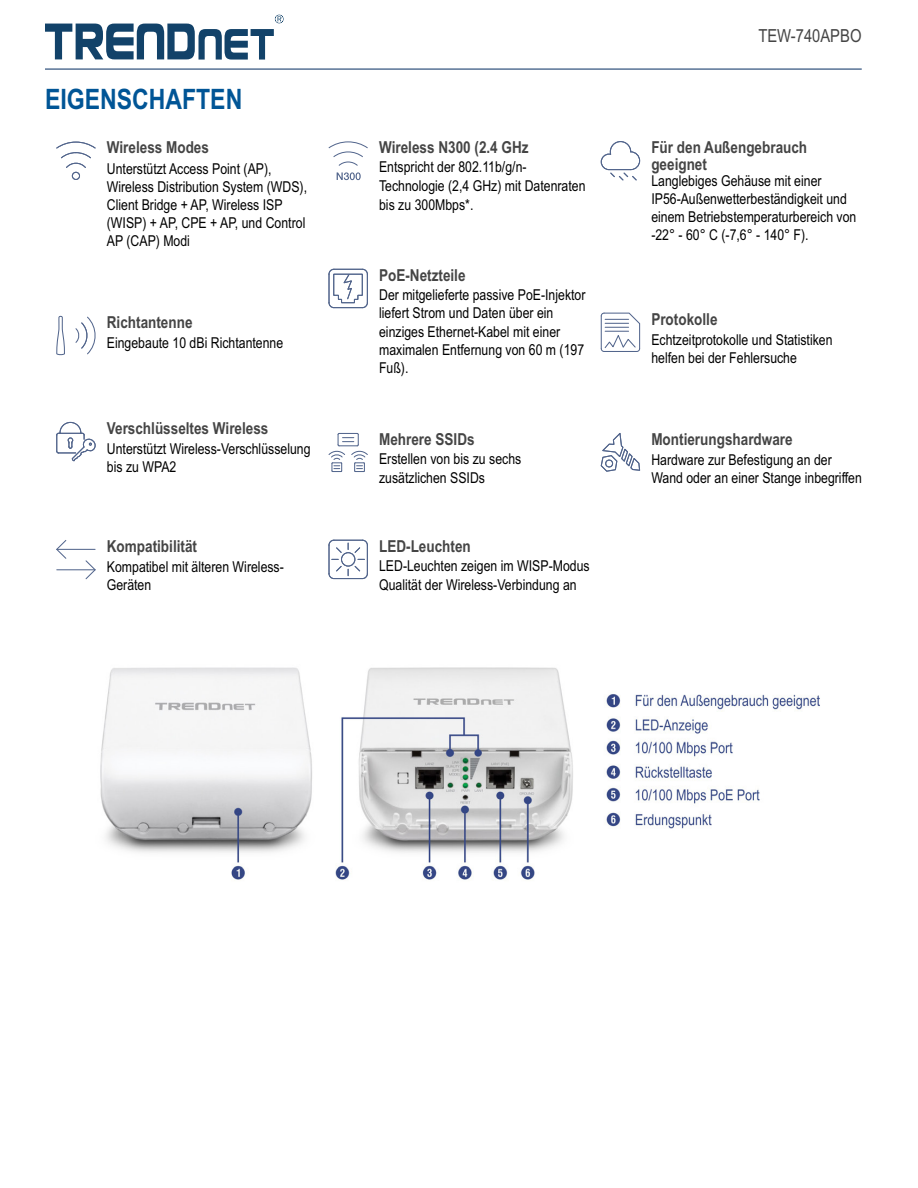
<style>
.page{position:relative;width:918px;height:1188px;background:#fff}
.page>*{position:absolute;margin:0;border:0;box-sizing:border-box;transform-origin:0 0}
.t1{font:700 28.2px "Arial Narrow";color:#005596}
.t2{font:18px "Arial Narrow";color:#454545}
.t3{font:700 16.5px/17.1px "Arial Narrow";color:#454545}
.t4{font:15px/18px "Arial Narrow";color:#000}
</style>
<div class="page">
<svg style="left:45px;top:15px;width:238px;height:45px"></svg>
<div style="left:72px;top:172px;width:8px;height:8px;border:1px solid #52658c;border-radius:50%"></div>
<svg style="left:56px;top:141px;width:40px;height:27px"></svg>
<svg style="left:328px;top:141px;width:40px;height:39px"></svg>
<svg style="left:600px;top:141px;width:41px;height:40px"></svg>
<svg style="left:56px;top:316px;width:9px;height:39px"></svg>
<svg style="left:75px;top:316px;width:21px;height:39px"></svg>
<svg style="left:328px;top:268px;width:40px;height:41px"></svg>
<svg style="left:600px;top:312px;width:41px;height:40px"></svg>
<svg style="left:56px;top:421px;width:40px;height:41px"></svg>
<svg style="left:328px;top:432px;width:40px;height:40px"></svg>
<svg style="left:600px;top:433px;width:41px;height:39px"></svg>
<hr style="left:57px;top:569px;width:38px;height:1px;background:#52658c">
<svg style="left:85px;top:560px;width:11px;height:20px"></svg>
<hr style="left:57px;top:549px;width:38px;height:1px;background:#52658c">
<svg style="left:56px;top:540px;width:11px;height:19px"></svg>
<svg style="left:328px;top:539px;width:40px;height:41px"></svg>
<hr style="left:45px;top:68px;width:817px;height:2px;background:#32537e">
<img style="left:100px;top:667px;width:720px;height:213px">
<h1 class="t1" style="left:45px;top:89px;width:199px">EIGENSCHAFTEN</h1>
<p class="t3" style="left:107px;top:140px;width:104px">Wireless Modes</p>
<p class="t4" style="left:107px;top:161px;width:202px">Unterstützt Access Point (AP),<br>Wireless Distribution System (WDS),<br>Client Bridge + AP, Wireless ISP (WISP) + AP, CPE + AP, und Control<br>AP (CAP) Modi</p>
<p class="t3" style="left:107px;top:315px;width:87px">Richtantenne</p>
<p class="t4" style="left:107px;top:336px;width:178px">Eingebaute 10 dBi Richtantenne</p>
<p class="t3" style="left:107px;top:421px;width:163px">Verschlüsseltes Wireless</p>
<p class="t4" style="left:107px;top:442px;width:205px">Unterstützt Wireless-Verschlüsselung bis zu WPA2</p>
<p class="t3" style="left:107px;top:539px;width:92px">Kompatibilität</p>
<p class="t4" style="left:107px;top:560px;width:179px">Kompatibel mit älteren Wireless-<br>Geräten</p>
<p class="t3" style="left:379px;top:140px;width:151px">Wireless N300 (2.4 GHz</p>
<p class="t4" style="left:379px;top:159px;width:208px;line-height:18.8px">Entspricht der 802.11b/g/n-<br>Technologie (2,4 GHz) mit Datenraten bis zu 300Mbps*.</p>
<p class="t3" style="left:379px;top:268px;width:88px">PoE-Netzteile</p>
<p class="t4" style="left:379px;top:287px;width:208px;line-height:18.5px">Der mitgelieferte passive PoE-Injektor liefert Strom und Daten über ein einziges Ethernet-Kabel mit einer maximalen Entfernung von 60 m (197<br>Fuß).</p>
<p class="t3" style="left:379px;top:432px;width:97px">Mehrere SSIDs</p>
<p class="t4" style="left:379px;top:451px;width:144px;line-height:19px">Erstellen von bis zu sechs zusätzlichen SSIDs</p>
<p class="t3" style="left:379px;top:539px;width:93px">LED-Leuchten</p>
<p class="t4" style="left:379px;top:558px;width:212px;line-height:19px">LED-Leuchten zeigen im WISP-Modus<br>Qualität der Wireless-Verbindung an</p>
<p class="t2" style="left:758px;top:28px;width:105px">TEW-740APBO</p>
<p class="t3" style="left:651px;top:140px;width:157px">Für den Außengebrauch geeignet</p>
<p class="t4" style="left:651px;top:173px;width:207px">Langlebiges Gehäuse mit einer IP56-Außenwetterbeständigkeit und einem Betriebstemperaturbereich von -22° - 60° C (-7,6° - 140° F).</p>
<p class="t3" style="left:651px;top:312px;width:68px">Protokolle</p>
<p class="t4" style="left:651px;top:332px;width:183px">Echtzeitprotokolle und Statistiken helfen bei der Fehlersuche</p>
<p class="t3" style="left:651px;top:432px;width:143px">Montierungshardware</p>
<p class="t4" style="left:651px;top:452px;width:212px">Hardware zur Befestigung an der<br>Wand oder an einer Stange inbegriffen</p>
</div>
